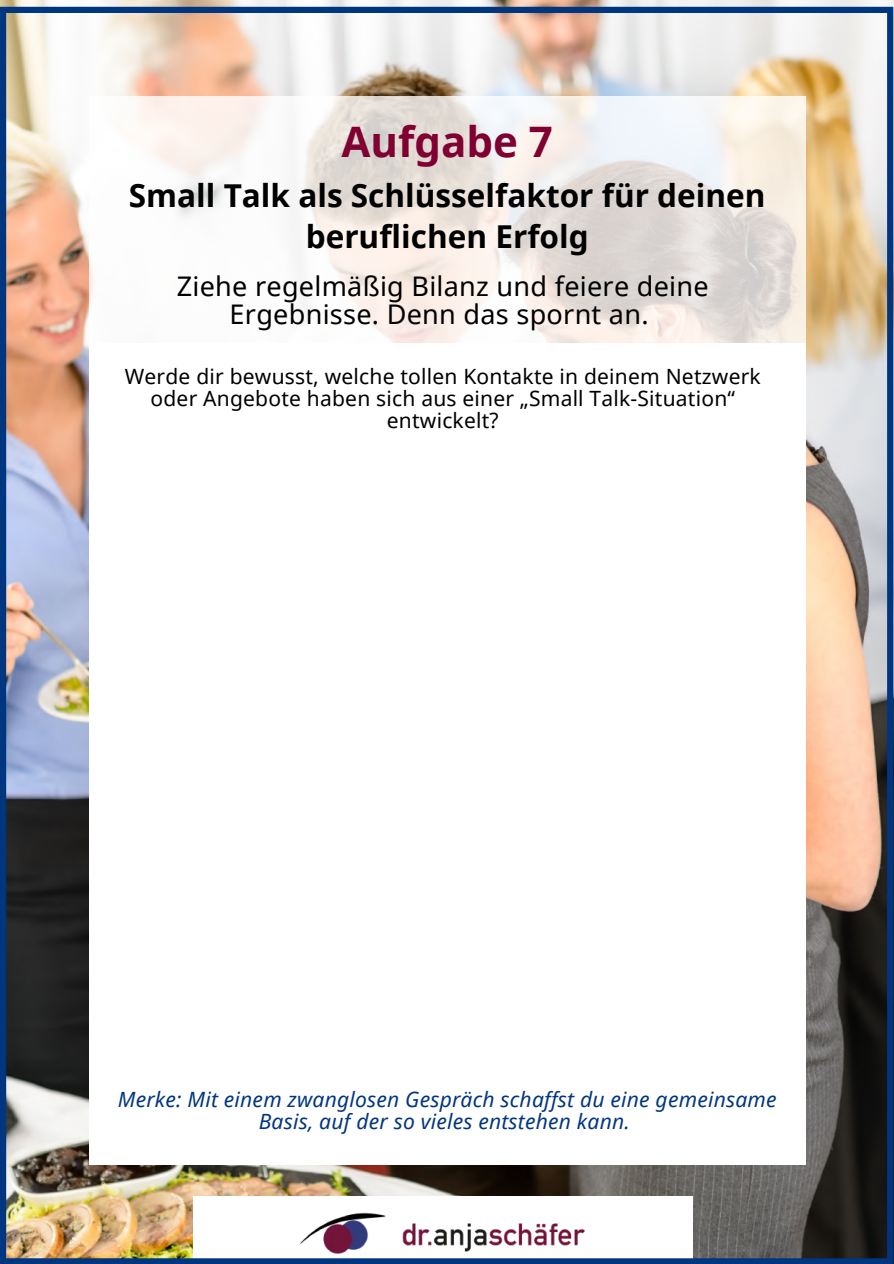
<style>
.page{position:relative;width:894px;height:1264px;background:#fff}
.page>*{position:absolute;margin:0;border:0;box-sizing:border-box;transform-origin:0 0}
.t1{font:700 42px "Noto Sans";color:#800032}
.t2{font:700 31.5px/40.8px "Noto Sans";color:#000;text-align:center}
.t3{font:27px/27.9px "Noto Sans";letter-spacing:.01em;color:#000;text-align:center}
.t4{font:21px/21.8px "Noto Sans";letter-spacing:.01em;color:#000;text-align:center}
.t5{font:italic 21px/21.5px "Noto Sans";letter-spacing:.01em;color:#00367f;text-align:center}
</style>
<div class="page">
<img style="left:0;top:7px;width:893px;height:1256px">
<img style="left:298px;top:1209px;width:288px;height:48px">
<div style="left:89px;top:343px;width:717px;height:821px;background:#fff"></div>
<h1 class="t1" style="left:341px;top:112px;width:213px">Aufgabe 7</h1>
<h2 class="t2" style="left:129px;top:175px;width:638px">Small Talk als Schlüsselfaktor für deinen beruflichen Erfolg</h2>
<p class="t3" style="left:177px;top:271px;width:533px">Ziehe regelmäßig Bilanz und feiere deine<br>Ergebnisse. Denn das spornt an.</p>
<p class="t4" style="left:125px;top:365px;width:637px">Werde dir bewusst, welche tollen Kontakte in deinem Netzwerk oder Angebote haben sich aus einer „Small Talk-Situation“ entwickelt?</p>
<p class="t5" style="left:118px;top:1088px;width:660px">Merke: Mit einem zwanglosen Gespräch schaffst du eine gemeinsame<br>Basis, auf der so vieles entstehen kann.</p>
</div>
